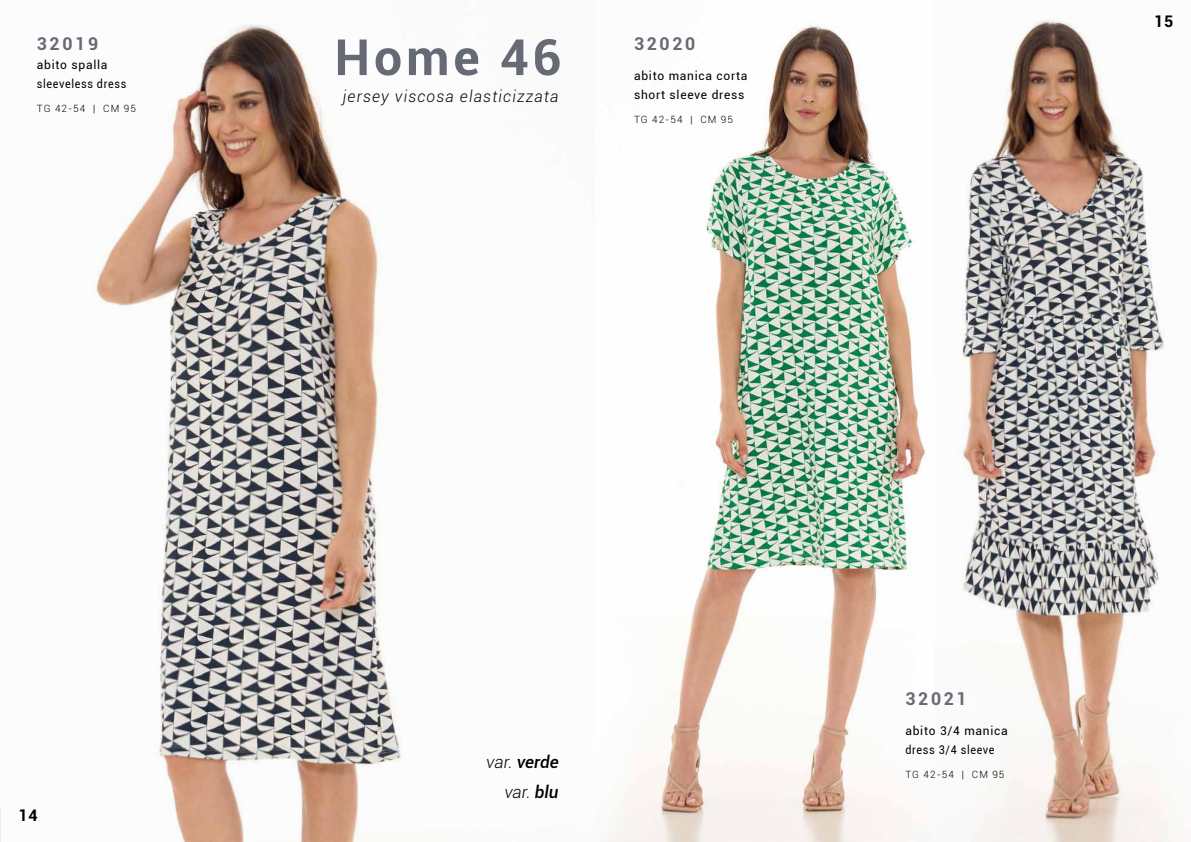
<style>
.page{position:relative;width:1191px;height:842px;background:#fff}
.page>*{position:absolute;margin:0;border:0;box-sizing:border-box;transform-origin:0 0}
.t1{font:700 50px "Roboto";letter-spacing:.08em;color:#666a75}
.t2{font:700 17.7px "Roboto";letter-spacing:.15em;color:#666a75}
.t3{font:italic 300 17.1px/29.9px "Roboto";color:#000;text-align:right}
.t4{font:italic 300 16px "Roboto";letter-spacing:.075em;color:#000}
.t5{font:700 16px "Roboto";color:#000}
.t6{font:12px/19px "Roboto";letter-spacing:.06em;color:#000}
.t7{font:300 10px "Roboto";letter-spacing:.1em;color:#000}
.s1{font-weight:500}
</style>
<div class="page">
<img style="left:0;top:19px;width:1181px;height:823px">
<h2 class="t2" style="left:37px;top:31px;width:63px">32019</h2>
<p class="t6" style="left:37px;top:55px;width:91px">abito spalla sleeveless dress</p>
<p class="t7" style="left:37px;top:102px;width:100px">TG 42-54 | CM 95</p>
<h1 class="t1" style="left:335px;top:22px;width:228px">Home 46</h1>
<h3 class="t4" style="left:343px;top:86px;width:217px">jersey viscosa elasticizzata</h3>
<h2 class="t2" style="left:634px;top:31px;width:63px">32020</h2>
<p class="t6" style="left:634px;top:66px;width:115px">abito manica corta short sleeve dress</p>
<p class="t7" style="left:634px;top:112px;width:100px">TG 42-54 | CM 95</p>
<h3 class="t5" style="left:1154px;top:10px;width:21px">15</h3>
<h3 class="t5" style="left:18px;top:804px;width:21px">14</h3>
<h3 class="t3" style="left:486px;top:746px;width:74px">var. <span class="s1">verde </span>var. <span class="s1">blu</span></h3>
<h2 class="t2" style="left:905px;top:686px;width:63px">32021</h2>
<p class="t6" style="left:905px;top:720px;width:104px">abito 3/4 manica dress 3/4 sleeve</p>
<p class="t7" style="left:905px;top:767px;width:100px">TG 42-54 | CM 95</p>
</div>
